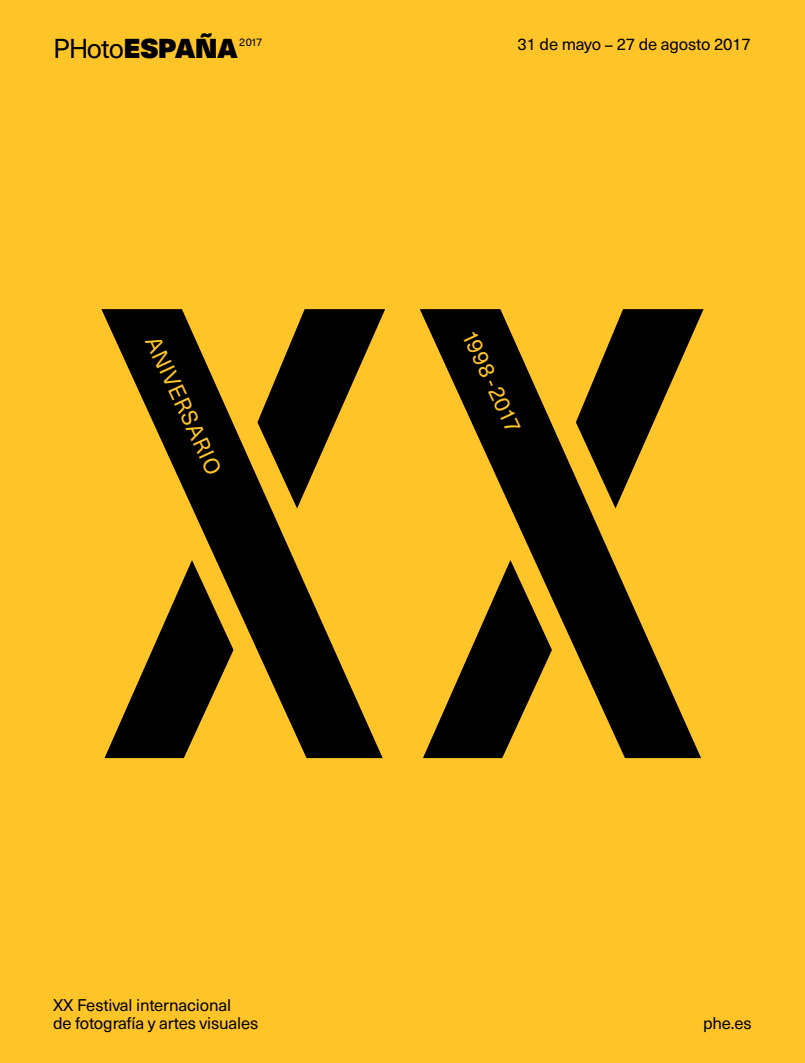
<style>
.page{position:relative;width:805px;height:1063px;background:#fff}
.page>*{position:absolute;margin:0;border:0;box-sizing:border-box;transform-origin:0 0}
.t1{font:26.88px "Neue Haas Unica Pro X Black";letter-spacing:-.02em;color:#000}
.t2{font:22.12px "Neue Haas Unica Pro";color:#ffc528}
.t3{font:16.62px "Neue Haas Unica Pro";letter-spacing:-.01em;color:#000}
.t4{font:11px "Neue Haas Unica Pro";color:#000}
.s1{font-family:"Neue Haas Unica Pro"}
</style>
<div class="page">
<div style="left:0;top:0;width:804px;height:1063px;background:#ffc528"></div>
<svg style="left:101px;top:309px;width:602px;height:449px"></svg>
<p class="t1" style="left:53px;top:31px;width:186px"><span class="s1">PHoto</span>ESPAÑA</p>
<p class="t4" style="left:239px;top:36px;width:25px">2017</p>
<p class="t3" style="left:517px;top:34px;width:235px">31 de mayo – 27 de agosto 2017</p>
<p class="t2" style="left:164px;top:332px;width:151px;rotate:65deg">ANIVERSARIO</p>
<p class="t2" style="left:480px;top:326px;width:111px;rotate:65deg">1998 - 2017</p>
<p class="t3" style="left:53px;top:995px;width:179px">XX Festival internacional</p>
<p class="t3" style="left:53px;top:1013px;width:207px">de fotografía y artes visuales</p>
<p class="t3" style="left:702px;top:1013px;width:50px">phe.es</p>
</div>
